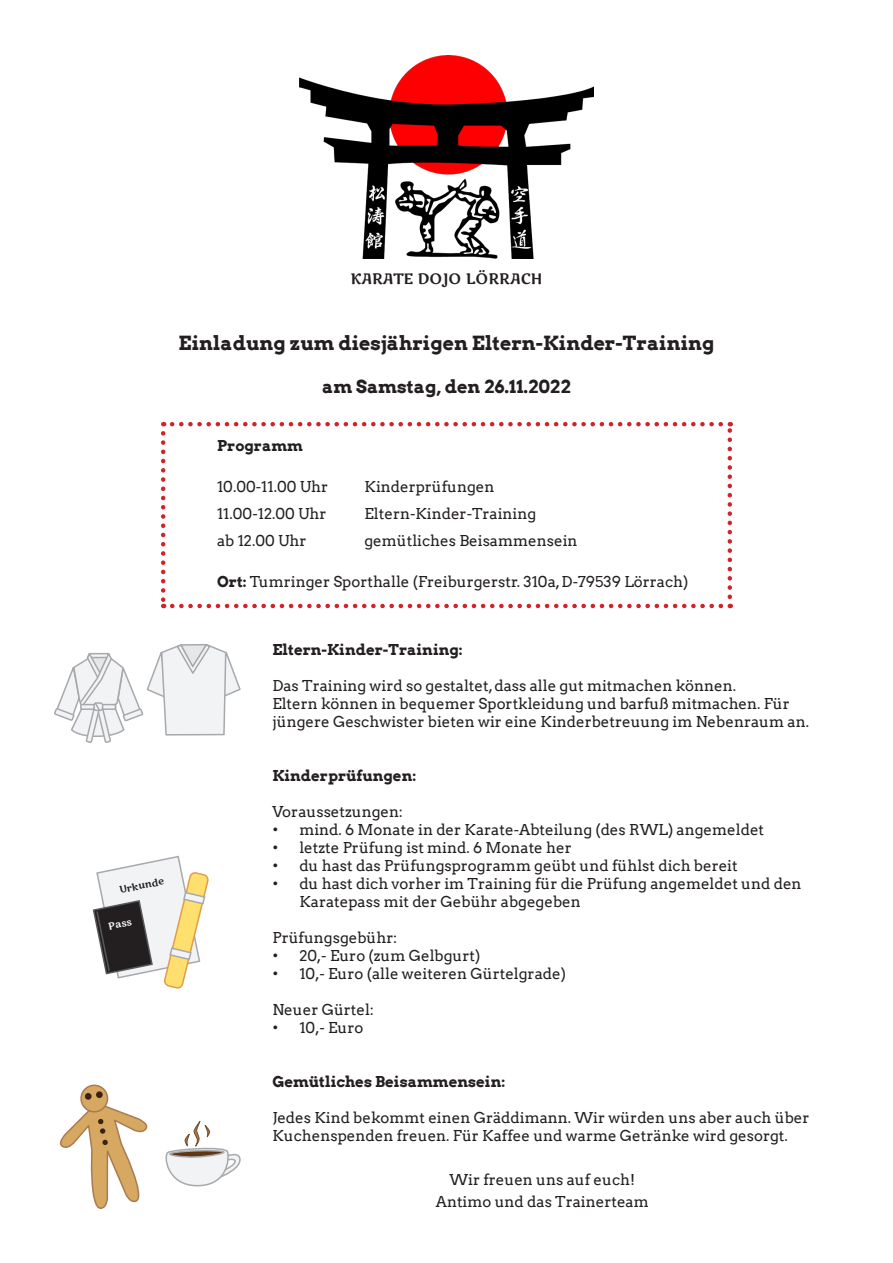
<style>
.page{position:relative;width:893px;height:1263px;background:#fff}
.page>*{position:absolute;margin:0;border:0;box-sizing:border-box;transform-origin:0 0}
.text{font:700 19.5px "Arvo";color:#231f20}
.text-2{font:700 18px "Arvo";color:#231f20}
.text-3{font:15px/18px "Arvo";color:#231f20}
.text-4{font:700 15px "Arvo";color:#231f20}
.t1{font:15px "Marko One";color:#231f20}
.t2{font:9.9px "Marko One";color:#231f20}
.t3{font:9.9px "Marko One";color:#fff}
.s1{font-weight:700}
</style>
<div class="page">
<svg style="left:161px;top:433px;width:4px;height:175px"></svg>
<svg style="left:172px;top:604px;width:559px;height:4px"></svg>
<svg style="left:727px;top:422px;width:5px;height:175px"></svg>
<svg style="left:163px;top:422px;width:558px;height:4px"></svg>
<img style="left:299px;top:56px;width:295px;height:202px">
<svg style="left:54px;top:644px;width:187px;height:99px"></svg>
<svg style="left:92px;top:855px;width:117px;height:134px"></svg>
<svg style="left:60px;top:1084px;width:88px;height:125px"></svg>
<svg style="left:165px;top:1121px;width:76px;height:66px"></svg>
<p class="t1" style="left:351px;top:269px;width:193px">KARATE DOJO LÖRRACH</p>
<p class="text" style="left:179px;top:330px;width:537px">Einladung zum diesjährigen Eltern-Kinder-Training</p>
<p class="text-2" style="left:322px;top:375px;width:250px">am Samstag, den 26.11.2022</p>
<p class="text-4" style="left:217px;top:436px;width:88px">Programm</p>
<p class="text-3" style="left:217px;top:478px;width:113px">10.00-11.00 Uhr</p>
<p class="text-3" style="left:217px;top:505px;width:111px">11.00-12.00 Uhr</p>
<p class="text-3" style="left:217px;top:532px;width:91px">ab 12.00 Uhr</p>
<p class="text-3" style="left:364px;top:478px;width:132px">Kinderprüfungen</p>
<p class="text-3" style="left:364px;top:505px;width:173px">Eltern-Kinder-Training</p>
<p class="text-3" style="left:364px;top:532px;width:215px">gemütliches Beisammensein</p>
<p class="text-3" style="left:217px;top:573px;width:473px"><span class="s1">Ort:</span> Tumringer Sporthalle (Freiburgerstr. 310a, D-79539 Lörrach)</p>
<p class="t2" style="left:118px;top:884px;width:47px;rotate:-12deg">Urkunde</p>
<p class="t3" style="left:107px;top:920px;width:25px;rotate:-12deg">Pass</p>
<p class="text-4" style="left:272px;top:640px;width:192px">Eltern-Kinder-Training:</p>
<p class="text-3" style="left:272px;top:677px;width:465px">Das Training wird so gestaltet, dass alle gut mitmachen können.</p>
<p class="text-3" style="left:272px;top:695px;width:538px">Eltern können in bequemer Sportkleidung und barfuß mitmachen. Für jüngere Geschwister bieten wir eine Kinderbetreuung im Nebenraum an.</p>
<p class="text-4" style="left:272px;top:766px;width:145px">Kinderprüfungen:</p>
<p class="text-3" style="left:272px;top:803px;width:132px">Voraussetzungen:</p>
<p class="text-3" style="left:272px;top:821px;width:493px">• mind. 6 Monate in der Karate-Abteilung (des RWL) angemeldet</p>
<p class="text-3" style="left:272px;top:839px;width:301px">• letzte Prüfung ist mind. 6 Monate her</p>
<p class="text-3" style="left:272px;top:857px;width:467px">• du hast das Prüfungsprogramm geübt und fühlst dich bereit</p>
<p class="text-3" style="left:299px;top:875px;width:504px;text-indent:-27px">• du hast dich vorher im Training für die Prüfung angemeldet und den<br>Karatepass mit der Gebühr abgegeben</p>
<p class="text-3" style="left:272px;top:929px;width:126px">Prüfungsgebühr:</p>
<p class="text-3" style="left:272px;top:947px;width:210px">• 20,- Euro (zum Gelbgurt)</p>
<p class="text-3" style="left:272px;top:965px;width:295px">• 10,- Euro (alle weiteren Gürtelgrade)</p>
<p class="text-3" style="left:272px;top:1001px;width:103px">Neuer Gürtel:</p>
<p class="text-3" style="left:272px;top:1019px;width:93px">• 10,- Euro</p>
<p class="text-4" style="left:272px;top:1072px;width:234px">Gemütliches Beisammensein:</p>
<p class="text-3" style="left:272px;top:1109px;width:539px">Jedes Kind bekommt einen Gräddimann. Wir würden uns aber auch über<br>Kuchenspenden freuen. Für Kaffee und warme Getränke wird gesorgt.</p>
<p class="text-3" style="left:449px;top:1170px;width:187px">Wir freuen uns auf euch!</p>
<p class="text-3" style="left:436px;top:1193px;width:215px">Antimo und das Trainerteam</p>
</div>
